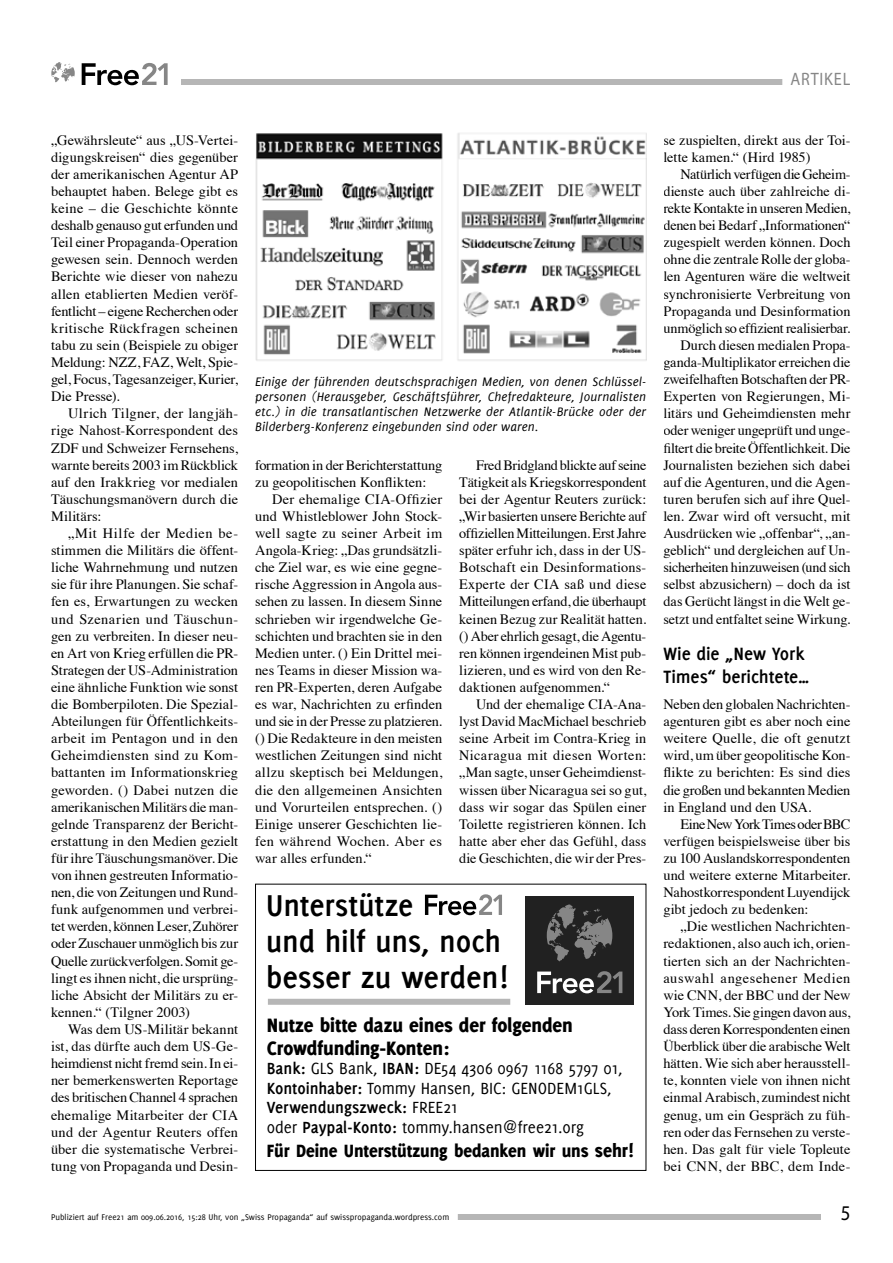
<style>
.page{position:relative;width:893px;height:1263px;background:#fff}
.page>*{position:absolute;margin:0;border:0;box-sizing:border-box;transform-origin:0 0}
.t1{font:700 33px/36px "Delicious";letter-spacing:-.005em;color:#000}
.t2{font:800 21.3px/23px "Delicious";letter-spacing:-.005em;color:#000}
.t3{font:21px "Myriad Pro";color:#000;scale:.9 1}
.t4{font:800 19.5px "Delicious";letter-spacing:-.005em;color:#000;scale:.95 1}
.t5{font:700 19.5px/23.4px "Delicious";letter-spacing:-.005em;color:#000}
.t6{font:18px "Myriad Pro";letter-spacing:.05em;color:#868686;scale:.9 1}
.t7{font:17.7px/19.5px "Delicious";letter-spacing:-.005em;color:#000}
.t8{font:14.25px/17.1px "Times";letter-spacing:-.005em;color:#000;text-align:justify}
.t9{font:italic 13.5px/15px "Delicious";letter-spacing:.01em;color:#000;text-align:justify}
.t10{font:9px "Delicious";color:#000}
.s1{font-weight:700}
.s2{font-size:20.1px}
</style>
<div class="page">
<div style="left:181px;top:79px;width:669px;height:6px;background:#b6b6b6"></div>
<div style="left:55px;top:1214px;width:766px;height:6px;background:#b6b6b6"></div>
<div style="left:43px;top:1211px;width:415px;height:12px;background:#fff"></div>
<div style="left:782px;top:74px;width:77px;height:15px;background:#fff"></div>
<svg style="left:82px;top:63px;width:86px;height:22px"></svg>
<svg style="left:51px;top:62px;width:24px;height:20px"></svg>
<img style="left:255px;top:133px;width:391px;height:228px">
<div style="left:255px;top:884px;width:391px;height:287px;border:1px solid #000"></div>
<div style="left:268px;top:999px;width:242px;height:6px;background:#b6b6b6"></div>
<div style="left:525px;top:896px;width:109px;height:109px;background:#212121"></div>
<svg style="left:547px;top:904px;width:65px;height:58px"></svg>
<svg style="left:537px;top:971px;width:85px;height:22px"></svg>
<svg style="left:425px;top:894px;width:77px;height:21px"></svg>
<p class="t6" style="left:790px;top:68px;width:68px">ARTIKEL</p>
<p class="t8" style="left:51px;top:130px;width:189px">„Gewährsleute“ aus „US-Vertei&shy;digungskreisen“ dies gegenüber der amerikanischen Agentur AP behauptet haben. Belege gibt es keine – die Geschichte könnte deshalb genauso gut erfunden und Teil einer Propaganda-Operation gewesen sein. Dennoch werden Berichte wie dieser von nahezu allen etablierten Medien veröf&shy;fentlicht – eigene Recherchen oder kritische Rückfragen scheinen tabu zu sein (Beispiele zu obiger Meldung: NZZ, FAZ, Welt, Spie&shy;gel, Focus, Tagesanzeiger, Kurier, Die Presse).</p>
<p class="t8" style="left:51px;top:404px;width:189px;text-indent:17px">Ulrich Tilgner, der langjäh&shy;rige Nahost-Korrespondent des ZDF und Schweizer Fernsehens, warnte bereits 2003 im Rückblick auf den Irakkrieg vor medialen Täuschungsmanövern durch die Militärs:</p>
<p class="t8" style="left:51px;top:523px;width:189px;text-indent:17px">„Mit Hilfe der Medien be&shy;stimmen die Militärs die öffent&shy;liche Wahrnehmung und nutzen sie für ihre Planungen. Sie schaf&shy;fen es, Erwartungen zu wecken und Szenarien und Täuschun&shy;gen zu verbreiten. In dieser neu&shy;en Art von Krieg erfüllen die PR-Strategen der US-Administration eine ähnliche Funktion wie sonst die Bomberpiloten. Die Spezial-Abteilungen für Öffentlichkeits&shy;arbeit im Pentagon und in den Geheimdiensten sind zu Kom&shy;battanten im Informationskrieg geworden. () Dabei nutzen die amerikanischen Militärs die man&shy;gelnde Transparenz der Bericht&shy;erstattung in den Medien gezielt für ihre Täuschungsmanöver. Die von ihnen gestreuten Informatio&shy;nen, die von Zeitungen und Rund&shy;funk aufgenommen und verbrei&shy;tet werden, können Leser, Zuhörer oder Zuschauer unmöglich bis zur Quelle zurückverfolgen. Somit ge&shy;lingt es ihnen nicht, die ursprüng&shy;liche Absicht der Militärs zu er&shy;kennen.“ (Tilgner 2003)</p>
<p class="t8" style="left:51px;top:1019px;width:189px;text-indent:17px">Was dem US-Militär bekannt ist, das dürfte auch dem US-Ge&shy;heimdienst nicht fremd sein. In ei&shy;ner bemerkenswerten Reportage des britischen Channel 4 sprachen ehemalige Mitarbeiter der CIA und der Agentur Reuters offen über die systematische Verbrei&shy;tung von Propaganda und Desin-</p>
<p class="t9" style="left:255px;top:374px;width:393px">Einige der führenden deutschsprachigen Medien, von denen Schlüssel&shy;personen (Herausgeber, Geschäftsführer, Chefredakteure, Journalisten etc.) in die transatlantischen Netzwerke der Atlantik-Brücke oder der Bilderberg-Konferenz eingebunden sind oder waren.</p>
<p class="t8" style="left:255px;top:455px;width:189px">formation in der Berichterstattung zu geopolitischen Konflikten:</p>
<p class="t8" style="left:255px;top:489px;width:189px;text-indent:17px">Der ehemalige CIA-Offizier und Whistleblower John Stock&shy;well sagte zu seiner Arbeit im Angola-Krieg: „Das grundsätzli&shy;che Ziel war, es wie eine gegne&shy;rische Aggression in Angola aus&shy;sehen zu lassen. In diesem Sinne schrieben wir irgendwelche Ge&shy;schichten und brachten sie in den Medien unter. () Ein Drittel mei&shy;nes Teams in dieser Mission wa&shy;ren PR-Experten, deren Aufgabe es war, Nachrichten zu erfinden und sie in der Presse zu platzieren. () Die Redakteure in den meisten westlichen Zeitungen sind nicht allzu skeptisch bei Meldungen, die den allgemeinen Ansichten und Vorurteilen entsprechen. ()<br>Einige unserer Geschichten lie&shy;fen während Wochen. Aber es war alles erfunden.“</p>
<p class="t8" style="left:459px;top:455px;width:189px;text-indent:17px">Fred Bridgland blickte auf seine Tätigkeit als Kriegskorrespondent bei der Agentur Reuters zurück: „Wir basierten unsere Berichte auf offiziellen Mitteilungen. Erst Jahre später erfuhr ich, dass in der US-Botschaft ein Desinformations-Experte der CIA saß und diese Mitteilungen erfand, die überhaupt keinen Bezug zur Realität hatten. () Aber ehrlich gesagt, die Agentu&shy;ren können irgendeinen Mist pub&shy;lizieren, und es wird von den Re&shy;daktionen aufgenommen.“</p>
<p class="t8" style="left:459px;top:694px;width:189px;text-indent:17px">Und der ehemalige CIA-Ana&shy;lyst David MacMichael beschrieb seine Arbeit im Contra-Krieg in Nicaragua mit diesen Worten: „Man sagte, unser Geheimdienst&shy;wissen über Nicaragua sei so gut, dass wir sogar das Spülen einer Toilette registrieren können. Ich hatte aber eher das Gefühl, dass die Geschichten, die wir der Pres-</p>
<h1 class="t1" style="left:266px;top:886px;width:244px">Unterstütze<br>und hilf uns, noch besser zu werden!</h1>
<h2 class="t2" style="left:267px;top:1013px;width:307px">Nutze bitte dazu eines der folgenden<br>Crowdfunding-Konten:</h2>
<p class="t7" style="left:267px;top:1058px;width:357px"><span class="s1">Bank:</span> GLS Bank, <span class="s1">IBAN:</span> DE54 4306 0967 1168 5797 01, <span class="s1">Kontoinhaber:</span> Tommy Hansen, BIC: GENODEM1GLS, <span class="s1">Verwendungszweck:</span> FREE21<br>oder <span class="s1">Paypal-Konto:</span> tommy.hansen@free21.org</p>
<h3 class="t4" style="left:267px;top:1139px;width:388px">Für Deine Unterstützung bedanken wir uns <span class="s2">sehr!</span></h3>
<p class="t8" style="left:663px;top:130px;width:189px">se zuspielten, direkt aus der Toi&shy;lette kamen.“ (Hird 1985)</p>
<p class="t8" style="left:663px;top:164px;width:189px;text-align:right">Natürlich verfügen die Geheim&shy;dienste auch über zahlreiche di&shy;rekte Kontakte in unseren Medien, denen bei Bedarf „Informationen“ zugespielt werden können. Doch ohne die zentrale Rolle der globa&shy;len Agenturen wäre die weltweit synchronisierte Verbreitung von Propaganda und Desinformation unmöglich so effizient realisierbar.<br>Durch diesen medialen Propa&shy;ganda-Multiplikator erreichen die zweifelhaften Botschaften der PR-Experten von Regierungen, Mi&shy;litärs und Geheimdiensten mehr oder weniger ungeprüft und unge&shy;filtert die breite Öffentlichkeit. Die Journalisten beziehen sich dabei auf die Agenturen, und die Agen&shy;turen berufen sich auf ihre Quel&shy;len. Zwar wird oft versucht, mit Ausdrücken wie „offenbar“, „an&shy;geblich“ und dergleichen auf Un&shy;sicherheiten hinzuweisen (und sich selbst abzusichern) – doch da ist das Gerücht längst in die Welt ge&shy;setzt und entfaltet seine Wirkung.</p>
<h3 class="t5" style="left:663px;top:641px;width:148px">Wie die „New York<br>Times“ berichtete…</h3>
<p class="t8" style="left:663px;top:694px;width:189px">Neben den globalen Nachrichten&shy;agenturen gibt es aber noch eine weitere Quelle, die oft genutzt wird, um über geopolitische Kon&shy;flikte zu berichten: Es sind dies die großen und bekannten Medien in England und den USA.</p>
<p class="t8" style="left:663px;top:814px;width:189px;text-indent:17px">Eine New York Times oder BBC verfügen beispielsweise über bis zu 100 Auslandskorrespondenten und weitere externe Mitarbeiter.<br>Nahostkorrespondent Luyendijck gibt jedoch zu bedenken:</p>
<p class="t8" style="left:663px;top:917px;width:189px;text-indent:17px">„Die westlichen Nachrichten&shy;redaktionen, also auch ich, orien&shy;tierten sich an der Nachrichten&shy;auswahl angesehener Medien wie CNN, der BBC und der New York Times. Sie gingen davon aus, dass deren Korrespondenten einen Überblick über die arabische Welt hätten. Wie sich aber herausstell&shy;te, konnten viele von ihnen nicht einmal Arabisch, zumindest nicht genug, um ein Gespräch zu füh&shy;ren oder das Fernsehen zu verste&shy;hen. Das galt für viele Topleute bei CNN, der BBC, dem Inde-</p>
<p class="t10" style="left:51px;top:1211px;width:400px">Publiziert auf Free21 am 009.06.2016, 15:28 Uhr, von „Swiss Propaganda“ auf swisspropaganda.wordpress.com</p>
<h3 class="t3" style="left:841px;top:1200px;width:12px">5</h3>
</div>
